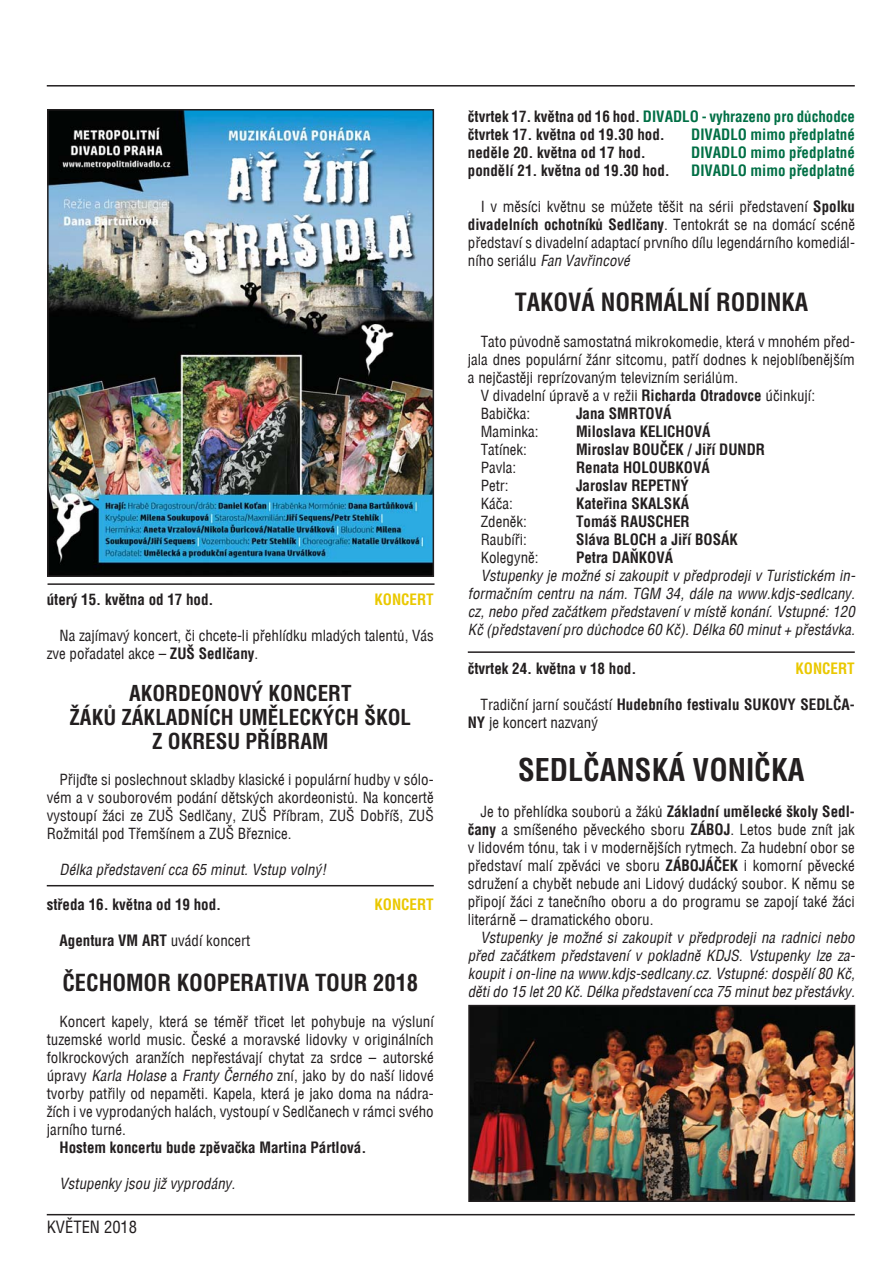
<style>
.page{position:relative;width:893px;height:1263px;background:#fff}
.page>*{position:absolute;margin:0;border:0;box-sizing:border-box;transform-origin:0 0}
.t1{font:700 30px "Switzerland Condensed";color:#231f20}
.t2{font:700 24px "Switzerland Condensed";color:#231f20}
.t3{font:700 22.5px "Switzerland Condensed";color:#231f20}
.t4{font:700 21px/24px "Switzerland Condensed";color:#231f20;text-align:center}
.t5{font:16.5px "Switzerland Condensed";color:#231f20}
.t6{font:15px/18px "Switzerland Condensed";color:#231f20;text-align:justify}
.t7{font:italic 15px/18px "Switzerland Condensed";color:#231f20;text-align:justify}
.t8{font:700 15px/18px "Switzerland Condensed";color:#231f20}
.t9{font:700 15px "Switzerland Condensed";color:#006f45}
.t10{font:700 15px "Switzerland Condensed";color:#eac800}
.s1{font-weight:700}
.s2{font-weight:400}
.s3{font-style:italic}
.s4{color:#006f45}
</style>
<div class="page">
<hr style="left:47px;top:1214px;width:808px;height:1px;background:#231f20">
<hr style="left:47px;top:85px;width:808px;height:2px;background:#231f20">
<hr style="left:468px;top:651px;width:387px;height:2px;background:#231f20">
<hr style="left:47px;top:885px;width:387px;height:1px;background:#231f20">
<img style="left:50px;top:112px;width:381px;height:462px">
<div style="left:47px;top:109px;width:387px;height:468px;border:2px solid #231f20"></div>
<hr style="left:48px;top:583px;width:386px;height:2px;background:#231f20">
<img style="left:471px;top:1008px;width:381px;height:191px">
<div style="left:468px;top:1005px;width:387px;height:197px;border:2px solid #231f20"></div>
<p class="t8" style="left:47px;top:591px;width:168px">úterý 15. května od 17 hod.</p>
<p class="t10" style="left:374px;top:591px;width:61px">KONCERT</p>
<p class="t6" style="left:47px;top:627px;width:388px;text-indent:13px">Na zajímavý koncert, či chcete-li přehlídku mladých talentů, Vás zve pořadatel akce – <span class="s1">ZUŠ Sedlčany</span>.</p>
<h3 class="t4" style="left:69px;top:681px;width:343px">AKORDEONOVÝ KONCERT<br>ŽÁKŮ ZÁKLADNÍCH UMĚLECKÝCH ŠKOL<br>Z OKRESU PŘÍBRAM</h3>
<p class="t6" style="left:47px;top:771px;width:388px;text-indent:13px">Přijďte si poslechnout skladby klasické i populární hudby v sólo&shy;vém a v souborovém podání dětských akordeonistů. Na koncertě vystoupí žáci ze ZUŠ Sedlčany, ZUŠ Příbram, ZUŠ Dobříš, ZUŠ Rožmitál pod Třemšínem a ZUŠ Březnice.</p>
<p class="t7" style="left:60px;top:861px;width:268px">Délka představení cca 65 minut. Vstup volný!</p>
<p class="t8" style="left:47px;top:896px;width:176px">středa 16. května od 19 hod.</p>
<p class="t10" style="left:374px;top:896px;width:61px">KONCERT</p>
<p class="t8" style="left:60px;top:932px;width:192px">Agentura VM ART <span class="s2">uvádí koncert</span></p>
<h3 class="t3" style="left:62px;top:969px;width:357px">ČECHOMOR KOOPERATIVA TOUR 2018</h3>
<p class="t6" style="left:47px;top:1013px;width:388px;text-indent:13px">Koncert kapely, která se téměř třicet let pohybuje na výsluní tuzemské world music. České a moravské lidovky v originálních folkrockových aranžích nepřestávají chytat za srdce – autorské úpravy <span class="s3">Karla Holase</span> a <span class="s3">Franty Černého</span> zní, jako by do naší lidové tvorby patřily od nepaměti. Kapela, která je jako doma na nádra&shy;žích i ve vyprodaných halách, vystoupí v Sedlčanech v rámci svého jarního turné.</p>
<p class="t8" style="left:60px;top:1139px;width:308px">Hostem koncertu bude zpěvačka Martina Pártlová.</p>
<p class="t7" style="left:60px;top:1175px;width:177px">Vstupenky jsou již vyprodány.</p>
<p class="t5" style="left:47px;top:1217px;width:92px">KVĚTEN 2018</p>
<p class="t8" style="left:468px;top:107px;width:388px">čtvrtek 17. května od 16 hod. <span class="s4">DIVADLO - vyhrazeno pro důchodce </span>čtvrtek 17. května od 19.30 hod.</p>
<p class="t9" style="left:691px;top:125px;width:165px">DIVADLO mimo předplatné</p>
<p class="t8" style="left:468px;top:143px;width:179px">neděle 20. května od 17 hod.</p>
<p class="t9" style="left:691px;top:143px;width:165px">DIVADLO mimo předplatné</p>
<p class="t8" style="left:468px;top:161px;width:203px">pondělí 21. května od 19.30 hod.</p>
<p class="t9" style="left:691px;top:161px;width:165px">DIVADLO mimo předplatné</p>
<p class="t6" style="left:468px;top:197px;width:388px;text-indent:13px">I v měsíci květnu se můžete těšit na sérii představení <span class="s1">Spolku divadelních ochotníků Sedlčany</span>. Tentokrát se na domácí scéně představí s divadelní adaptací prvního dílu legendárního komediál&shy;ního seriálu <span class="s3">Fan Vavřincové</span></p>
<h2 class="t2" style="left:515px;top:288px;width:295px">TAKOVÁ NORMÁLNÍ RODINKA</h2>
<p class="t6" style="left:481px;top:332px;width:376px">Tato původně samostatná mikrokomedie, která v mnohém před-</p>
<p class="t6" style="left:468px;top:350px;width:388px">jala dnes populární žánr sitcomu, patří dodnes k nejoblíbenějším</p>
<p class="t6" style="left:468px;top:368px;width:272px">a nejčastěji reprízovaným televizním seriálům.</p>
<p class="t6" style="left:481px;top:386px;width:336px">V divadelní úpravě a v režii <span class="s1">Richarda Otradovce</span> účinkují:</p>
<p class="t6" style="left:481px;top:404px;width:51px">Babička:</p>
<p class="t8" style="left:576px;top:404px;width:97px">Jana SMRTOVÁ</p>
<p class="t6" style="left:481px;top:422px;width:59px">Maminka:</p>
<p class="t8" style="left:576px;top:422px;width:136px">Miloslava KELICHOVÁ</p>
<p class="t6" style="left:481px;top:440px;width:48px">Tatínek:</p>
<p class="t8" style="left:576px;top:440px;width:191px">Miroslav BOUČEK / Jiří DUNDR</p>
<p class="t6" style="left:481px;top:458px;width:37px">Pavla:</p>
<p class="t8" style="left:576px;top:458px;width:135px">Renata HOLOUBKOVÁ</p>
<p class="t6" style="left:481px;top:476px;width:29px">Petr:</p>
<p class="t8" style="left:576px;top:476px;width:114px">Jaroslav REPETNÝ</p>
<p class="t6" style="left:481px;top:494px;width:34px">Káča:</p>
<p class="t8" style="left:576px;top:494px;width:115px">Kateřina SKALSKÁ</p>
<p class="t6" style="left:481px;top:512px;width:48px">Zdeněk:</p>
<p class="t8" style="left:576px;top:512px;width:115px">Tomáš RAUSCHER</p>
<p class="t6" style="left:481px;top:530px;width:48px">Raubíři:</p>
<p class="t8" style="left:576px;top:530px;width:163px">Sláva BLOCH a Jiří BOSÁK</p>
<p class="t6" style="left:481px;top:548px;width:59px">Kolegyně:</p>
<p class="t8" style="left:576px;top:548px;width:99px">Petra DAŇKOVÁ</p>
<p class="t7" style="left:468px;top:566px;width:389px;text-indent:13px">Vstupenky je možné si zakoupit v předprodeji v Turistickém in&shy;formačním centru na nám. TGM 34, dále na www.kdjs-sedlcany. cz, nebo před začátkem představení v místě konání. Vstupné: 120<br>Kč (představení pro důchodce 60 Kč). Délka 60 minut + přestávka.</p>
<p class="t8" style="left:468px;top:660px;width:170px">čtvrtek 24. května v 18 hod.</p>
<p class="t10" style="left:795px;top:660px;width:61px">KONCERT</p>
<p class="t6" style="left:468px;top:696px;width:388px;text-indent:13px">Tradiční jarní součástí <span class="s1">Hudebního festivalu SUKOVY SEDLČA-<br>NY</span> je koncert nazvaný</p>
<h1 class="t1" style="left:518px;top:752px;width:288px">SEDLČANSKÁ VONIČKA</h1>
<p class="t6" style="left:468px;top:802px;width:388px;text-indent:13px">Je to přehlídka souborů a žáků <span class="s1">Základní umělecké školy Sedl&shy;čany</span> a smíšeného pěveckého sboru <span class="s1">ZÁBOJ</span>. Letos bude znít jak v lidovém tónu, tak i v modernějších rytmech. Za hudební obor se představí malí zpěváci ve sboru <span class="s1">ZÁBOJÁČEK</span> i komorní pěvecké sdružení a chybět nebude ani Lidový dudácký soubor. K němu se připojí žáci z tanečního oboru a do programu se zapojí také žáci literárně – dramatického oboru.</p>
<p class="t7" style="left:468px;top:928px;width:389px;text-indent:13px">Vstupenky je možné si zakoupit v předprodeji na radnici nebo před začátkem představení v pokladně KDJS. Vstupenky lze za&shy;koupit i on-line na www.kdjs-sedlcany.cz. Vstupné: dospělí 80 Kč, děti do 15 let 20 Kč. Délka představení cca 75 minut bez přestávky.</p>
</div>
